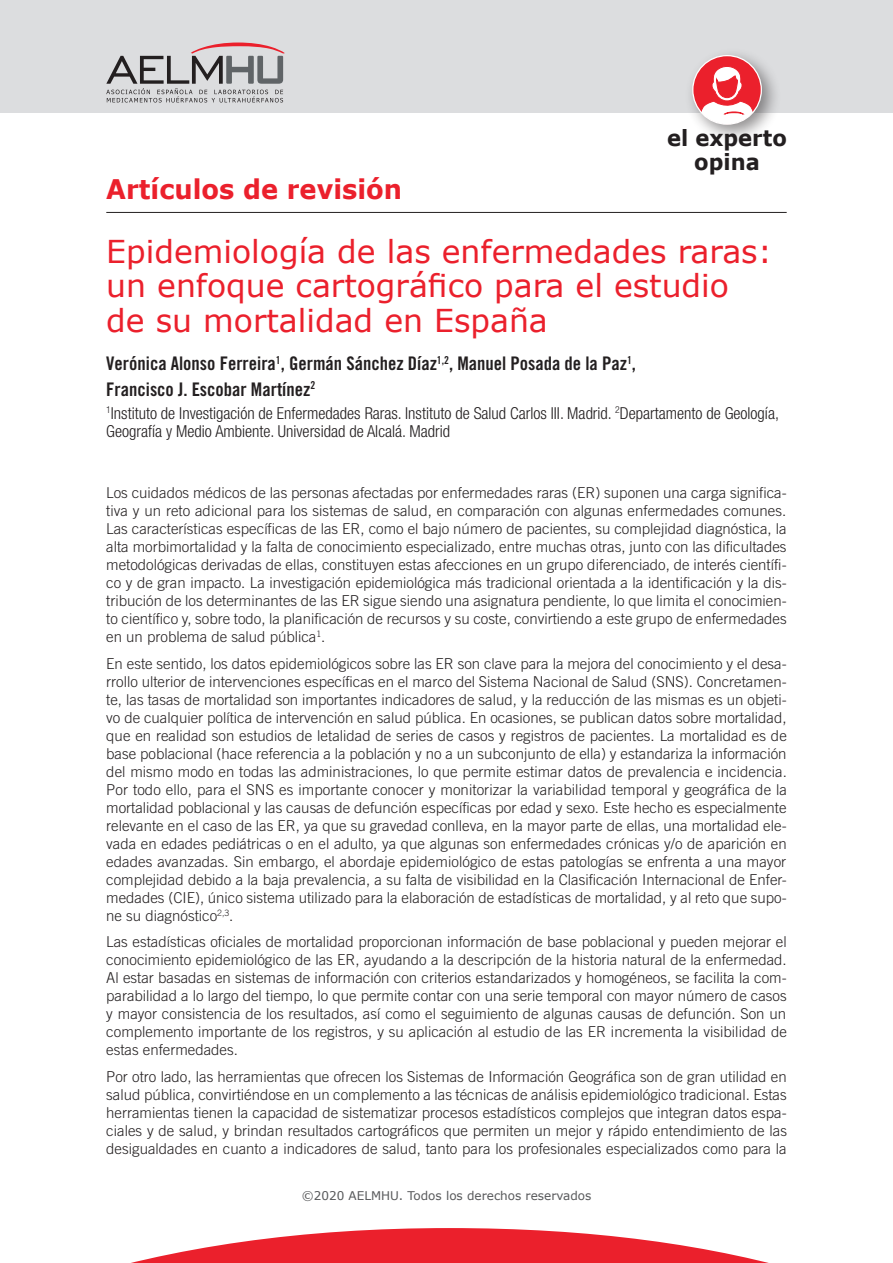
<style>
.page{position:relative;width:893px;height:1263px;background:#fff}
.page>*{position:absolute;margin:0;border:0;box-sizing:border-box;transform-origin:0 0}
.titol{font:31.5px/34.5px "Verdana";color:#eb202c}
.t1{font:700 27px "Verdana";color:#eb202c;scale:.95 1}
.t2{font:700 22.2px "Verdana";color:#231f20;scale:.95 1}
.AUTOR{font:18.75px/25.5px "Trade Gothic LT Std Bd Cn 20";color:#231f20}
.CARREGS{font:300 condensed 16.5px/18.8px "Helvetica Neue LT Std";color:#231f20}
.Text_general{font:300 15px/18px "Trade Gothic LT Std";color:#231f20;text-align:justify}
.t3{font:12px "Verdana";color:#57585a}
</style>
<div class="page">
<svg style="left:131px;top:1228px;width:638px;height:35px"></svg>
<div style="left:0;top:0;width:893px;height:112px;background:#dcdddf"></div>
<svg style="left:106px;top:43px;width:179px;height:59px"></svg>
<div style="left:684px;top:47px;width:98px;height:97px;background:#231f20;opacity:.5"></div>
<div style="left:693px;top:56px;width:68px;height:68px;background:#eb202c;border-radius:50%"></div>
<div style="left:692px;top:55px;width:70px;height:70px;border:1px solid #fff;border-radius:50%"></div>
<svg style="left:700px;top:66px;width:54px;height:58px"></svg>
<hr style="left:106px;top:212px;width:681px;height:1px;background:#231f20">
<p class="t1" style="left:106px;top:172px;width:313px">Artículos de revisión</p>
<p class="t2" style="left:667px;top:124px;width:127px">el experto</p>
<p class="t2" style="left:694px;top:148px;width:70px">opina</p>
<p class="titol" style="left:106px;top:233px;width:667px">Epidemiología de las enfermedades raras: un enfoque cartográfico para el estudio de su mortalidad en España</p>
<p class="AUTOR" style="left:106px;top:351px;width:531px">Verónica Alonso Ferreira<sup>1</sup>, Germán Sánchez Díaz<sup>1,2</sup>, Manuel Posada de la Paz<sup>1</sup>,<br>Francisco J. Escobar Martínez<sup>2</sup></p>
<p class="CARREGS" style="left:106px;top:403px;width:674px"><sup>1</sup>Instituto de Investigación de Enfermedades Raras. Instituto de Salud Carlos III. Madrid. <sup>2</sup>Departamento de Geología,<br>Geografía y Medio Ambiente. Universidad de Alcalá. Madrid</p>
<p class="Text_general" style="left:106px;top:483px;width:682px">Los cuidados médicos de las personas afectadas por enfermedades raras (ER) suponen una carga significa&shy;tiva y un reto adicional para los sistemas de salud, en comparación con algunas enfermedades comunes.<br>Las características específicas de las ER, como el bajo número de pacientes, su complejidad diagnóstica, la alta morbimortalidad y la falta de conocimiento especializado, entre muchas otras, junto con las dificultades metodológicas derivadas de ellas, constituyen estas afecciones en un grupo diferenciado, de interés científi&shy;co y de gran impacto. La investigación epidemiológica más tradicional orientada a la identificación y la dis&shy;tribución de los determinantes de las ER sigue siendo una asignatura pendiente, lo que limita el conocimien&shy;to científico y, sobre todo, la planificación de recursos y su coste, convirtiendo a este grupo de enfermedades en un problema de salud pública<sup>1</sup>.</p>
<p class="Text_general" style="left:106px;top:654px;width:682px">En este sentido, los datos epidemiológicos sobre las ER son clave para la mejora del conocimiento y el desa&shy;rrollo ulterior de intervenciones específicas en el marco del Sistema Nacional de Salud (SNS). Concretamen&shy;te, las tasas de mortalidad son importantes indicadores de salud, y la reducción de las mismas es un objeti&shy;vo de cualquier política de intervención en salud pública. En ocasiones, se publican datos sobre mortalidad, que en realidad son estudios de letalidad de series de casos y registros de pacientes. La mortalidad es de base poblacional (hace referencia a la población y no a un subconjunto de ella) y estandariza la información del mismo modo en todas las administraciones, lo que permite estimar datos de prevalencia e incidencia.<br>Por todo ello, para el SNS es importante conocer y monitorizar la variabilidad temporal y geográfica de la mortalidad poblacional y las causas de defunción específicas por edad y sexo. Este hecho es especialmente relevante en el caso de las ER, ya que su gravedad conlleva, en la mayor parte de ellas, una mortalidad ele&shy;vada en edades pediátricas o en el adulto, ya que algunas son enfermedades crónicas y/o de aparición en edades avanzadas. Sin embargo, el abordaje epidemiológico de estas patologías se enfrenta a una mayor complejidad debido a la baja prevalencia, a su falta de visibilidad en la Clasificación Internacional de Enfer&shy;medades (CIE), único sistema utilizado para la elaboración de estadísticas de mortalidad, y al reto que supo&shy;ne su diagnóstico<sup>2,3</sup>.</p>
<p class="Text_general" style="left:106px;top:932px;width:682px">Las estadísticas oficiales de mortalidad proporcionan información de base poblacional y pueden mejorar el conocimiento epidemiológico de las ER, ayudando a la descripción de la historia natural de la enfermedad.<br>Al estar basadas en sistemas de información con criterios estandarizados y homogéneos, se facilita la com&shy;parabilidad a lo largo del tiempo, lo que permite contar con una serie temporal con mayor número de casos y mayor consistencia de los resultados, así como el seguimiento de algunas causas de defunción. Son un complemento importante de los registros, y su aplicación al estudio de las ER incrementa la visibilidad de estas enfermedades.</p>
<p class="Text_general" style="left:106px;top:1067px;width:682px">Por otro lado, las herramientas que ofrecen los Sistemas de Información Geográfica son de gran utilidad en salud pública, convirtiéndose en un complemento a las técnicas de análisis epidemiológico tradicional. Estas herramientas tienen la capacidad de sistematizar procesos estadísticos complejos que integran datos espa&shy;ciales y de salud, y brindan resultados cartográficos que permiten un mejor y rápido entendimiento de las desigualdades en cuanto a indicadores de salud, tanto para los profesionales especializados como para la</p>
<p class="t3" style="left:302px;top:1188px;width:291px">©2020 AELMHU. Todos los derechos reservados</p>
</div>
